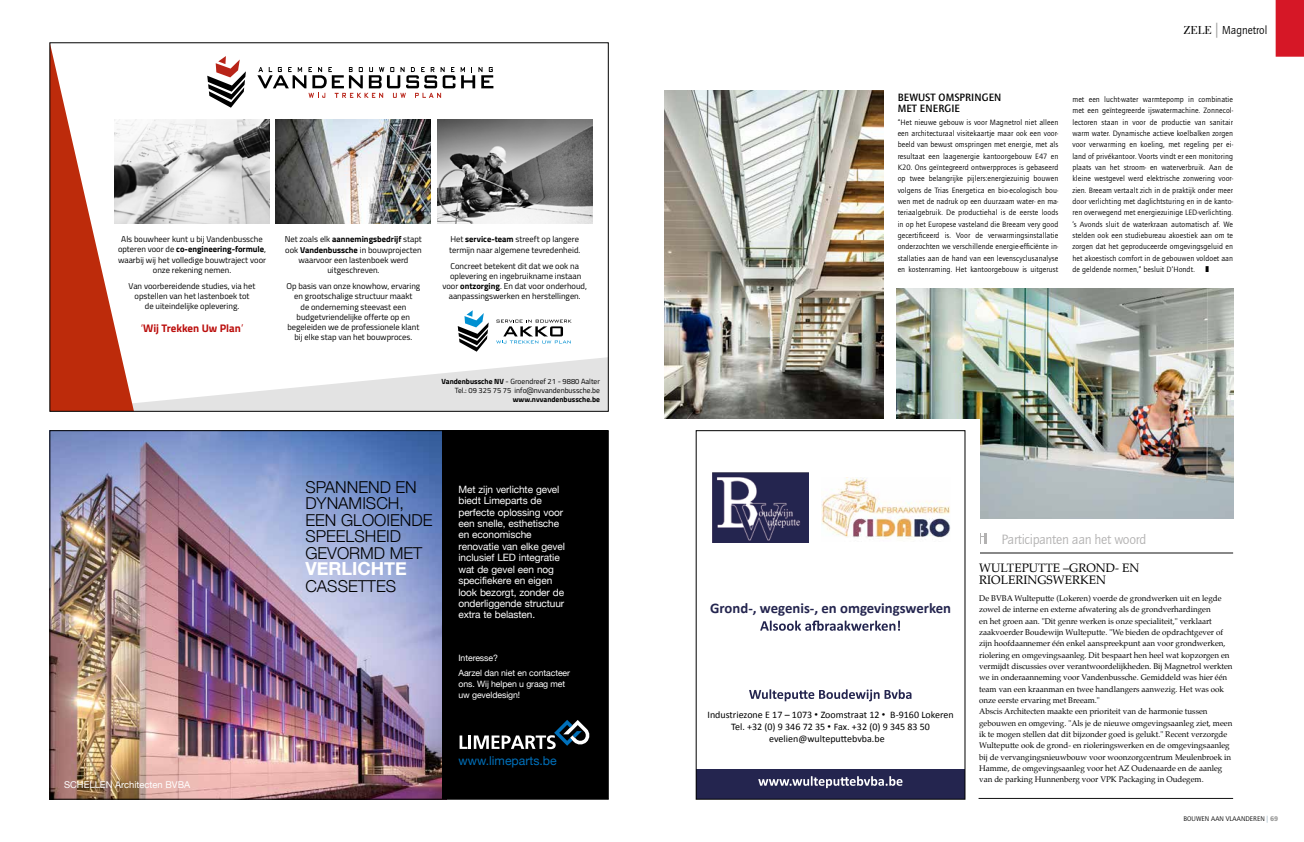
<style>
.page{position:relative;width:1304px;height:842px;background:#fff}
.page>*{position:absolute;margin:0;border:0;box-sizing:border-box;transform-origin:0 0}
.t1{font:700 18px "Helvetica Neue";color:#fff}
.t2{font:300 16.4px/16.4px "Helvetica Neue";color:#000}
.t3{font:700 14.7px "Calibri";color:#24254f}
.t4{font:14px "Quay Sans ITC Std";letter-spacing:-.02em;color:#b3b2b2}
.t5{font:12.3px "Helvetica Neue";color:#0070ba}
.t6{font:12px/12px "Palatino";color:#000}
.t7{font:12px "Quay Sans ITC Std";color:#000;scale:.95 1}
.t8{font:500 11px/11.3px "Quay Sans ITC Std";letter-spacing:.01em;color:#000}
.t9{font:700 11px "Titillium Web";color:#bb0e0c}
.t10{font:10.1px/11.4px "Helvetica Neue";letter-spacing:-.01em;color:#fff}
.t11{font:10px "Calibri";color:#000}
.t12{font:9.4px "Helvetica Neue";color:#fff}
.t13{font:8.7px/14.6px "Helvetica Neue";letter-spacing:-.01em;color:#fff}
.t14{font:8.5px/10.2px "Titillium Web";color:#000;text-align:center}
.t15{font:8px/11.3px "Quay Sans ITC Std";letter-spacing:.01em;color:#000;text-align:justify}
.t16{font:8px/11.3px "Palatino";color:#000}
.t17{font:7.5px/9px "Titillium Web";color:#000;text-align:right}
.t18{font:700 7.5px "Titillium Web";color:#000}
.t19{font:7px "Quay Sans ITC Std";color:#000}
.s1{font-weight:700}
.s2{font-weight:400}
.s3{font-family:"Bodoni Std"}
.s4{font-size:15px;color:#9d9d9c}
.s5{font-family:"Arial"}
.s6{color:#89a4b6}
.s7{font-weight:900;color:#9d9d9c}
</style>
<div class="page">
<div style="left:1276px;top:0;width:28px;height:57px;background:#d61726"></div>
<img style="left:896px;top:288px;width:337px;height:231px">
<img style="left:52px;top:432px;width:391px;height:365px">
<div style="left:443px;top:431px;width:165px;height:368px;background:#000"></div>
<svg style="left:460px;top:720px;width:130px;height:29px"></svg>
<svg style="left:52px;top:52px;width:555px;height:358px"></svg>
<hr style="left:979px;top:798px;width:254px;height:1px;background:#121212">
<hr style="left:979px;top:553px;width:254px;height:1px;background:#121212">
<div style="left:979px;top:533px;width:7px;height:11px;background:#b3b2b2"></div>
<svg style="left:981px;top:534px;width:3px;height:9px"></svg>
<img style="left:665px;top:91px;width:218px;height:328px">
<div style="left:876px;top:420px;width:103px;height:136px;background:#fff"></div>
<img style="left:712px;top:473px;width:96px;height:70px">
<img style="left:822px;top:478px;width:128px;height:61px">
<div style="left:696px;top:769px;width:269px;height:30px;background:#24254f"></div>
<svg style="left:749px;top:689px;width:162px;height:12px"></svg>
<svg style="left:758px;top:776px;width:144px;height:12px"></svg>
<svg style="left:760px;top:620px;width:140px;height:11px"></svg>
<div style="left:696px;top:430px;width:269px;height:369px;border:1px solid #000"></div>
<p class="t14" style="left:118px;top:234px;width:150px">Als bouwheer kunt u bij Vandenbussche opteren voor de <span class="s1">co-engineering-formule</span>, waarbij wij het volledige bouwtraject voor onze rekening nemen.</p>
<p class="t14" style="left:129px;top:280px;width:128px">Van voorbereidende studies, via het opstellen van het lastenboek tot<br>de uiteindelijke oplevering.</p>
<h3 class="t9" style="left:141px;top:319px;width:104px"><span class="s2">‘</span>Wij Trekken Uw Plan<span class="s2">’</span></h3>
<p class="t14" style="left:285px;top:234px;width:139px">Net zoals elk <span class="s1">aannemingsbedrijf</span> stapt ook <span class="s1">Vandenbussche</span> in bouwprojecten waarvoor een lastenboek werd uitgeschreven.</p>
<p class="t14" style="left:286px;top:281px;width:135px">Op basis van onze knowhow, ervaring en grootschalige structuur maakt<br>de onderneming steevast een budgetvriendelijke offerte op en begeleiden we de professionele klant bij elke stap van het bouwproces.</p>
<p class="t14" style="left:449px;top:234px;width:133px;text-align:left">Het <span class="s1">service-team</span> streeft op langere termijn naar algemene tevredenheid.</p>
<p class="t14" style="left:442px;top:260px;width:146px">Concreet betekent dit dat we ook na oplevering en ingebruikname instaan voor <span class="s1">ontzorging</span>. En dat voor onderhoud, aanpassingswerken en herstellingen.</p>
<p class="t17" style="left:441px;top:377px;width:160px"><span class="s1">Vandenbussche NV</span> - Groendreef 21 - 9880 Aalter<br>Tel.: 09 325 75 75 info@nvvandenbussche.be</p>
<p class="t18" style="left:513px;top:394px;width:89px">www.nvvandenbussche.be</p>
<p class="t12" style="left:64px;top:779px;width:128px">SCHELLEN Architecten BVBA</p>
<h2 class="t2" style="left:305px;top:478px;width:129px">SPANNEND EN<br>DYNAMISCH,<br>EEN GLOOIENDE<br>SPEELSHEID<br>GEVORMD MET</h2>
<h1 class="t1" style="left:305px;top:557px;width:103px">VERLICHTE</h1>
<h2 class="t2" style="left:305px;top:577px;width:92px">CASSETTES</h2>
<p class="t10" style="left:458px;top:483px;width:108px">Met zijn verlichte gevel biedt Limeparts de perfecte oplossing voor een snelle, esthetische en economische renovatie van elke gevel inclusief LED integratie wat de gevel een nog specifiekere en eigen look bezorgt, zonder de onderliggende structuur extra te belasten.</p>
<p class="t13" style="left:458px;top:651px;width:113px">Interesse?<br>Aarzel dan niet en contacteer</p>
<p class="t13" style="left:458px;top:678px;width:108px;line-height:10.8px">ons. Wij helpen u graag met uw geveldesign!</p>
<h3 class="t5" style="left:458px;top:753px;width:100px">www.limeparts.be</h3>
<h3 class="t7" style="left:1184px;top:23px;width:90px"><span class="s3">ZELE</span> <span class="s4">|</span> Magnetrol</h3>
<h3 class="t8" style="left:898px;top:92px;width:105px">BEWUST OMSPRINGEN<br>MET ENERGIE</h3>
<p class="t15" style="left:898px;top:116px;width:162px">“Het nieuwe gebouw is voor Magnetrol niet alleen een architecturaal visitekaartje maar ook een voor&shy;beeld van bewust omspringen met energie, met als resultaat een laagenergie kantoorgebouw E47 en K20. Ons geïntegreerd ontwerpproces is gebaseerd op twee belangrijke pijlers:energiezuinig bouwen volgens de Trias Energetica en bio-ecologisch bou&shy;wen met de nadruk op een duurzaam water- en ma&shy;teriaalgebruik. De productiehal is de eerste loods in op het Europese vasteland die Breeam very good gecertificeerd is. Voor de verwarmingsinstallatie onderzochten we verschillende energie-efficiënte in&shy;stallaties aan de hand van een levenscyclusanalyse en kostenraming. Het kantoorgebouw is uitgerust</p>
<p class="t15" style="left:1072px;top:94px;width:162px">met een lucht-water warmtepomp in combinatie met een geïntegreerde ijswatermachine. Zonnecol&shy;lectoren staan in voor de productie van sanitair warm water. Dynamische actieve koelbalken zorgen voor verwarming en koeling, met regeling per ei&shy;land of privékantoor. Voorts vindt er een monitoring plaats van het stroom- en waterverbruik. Aan de kleine westgevel werd elektrische zonwering voor&shy;zien. Breeam vertaalt zich in de praktijk onder meer door verlichting met daglichtsturing en in de kanto&shy;ren overwegend met energiezuinige LED-verlichting. ’s Avonds sluit de waterkraan automatisch af. We stelden ook een studiebureau akoestiek aan om te zorgen dat het geproduceerde omgevingsgeluid en het akoestisch comfort in de gebouwen voldoet aan de geldende normen,” besluit D’Hondt. ❚</p>
<h3 class="t3" style="left:710px;top:599px;width:242px">Grond-, wegenis-, en omgevingswerken</h3>
<p class="t11" style="left:708px;top:708px;width:248px">Industriezone E 17 – 1073 <span class="s5">•</span> Zoomstraat 12 <span class="s5">•</span> B-9160 Lokeren</p>
<p class="t11" style="left:731px;top:720px;width:200px">Tel. +32 (0) 9 346 72 35 <span class="s5">•</span> Fax. +32 (0) 9 345 83 50</p>
<p class="t11" style="left:769px;top:732px;width:117px">evelien@wulteputtebvba.be</p>
<h3 class="t4" style="left:1001px;top:531px;width:146px">Participanten aan het woord</h3>
<h3 class="t6" style="left:979px;top:561px;width:162px">WULTEPUTTE –GROND- EN<br>RIOLERINGSWERKEN</h3>
<p class="t16" style="left:979px;top:593px;width:255px">De BVBA Wulteputte (Lokeren) voerde de grondwerken uit en legde zowel de interne en externe afwatering als de grondverhardingen<br>en het groen aan. "Dit genre werken is onze specialiteit," verklaart zaakvoerder Boudewijn Wulteputte. "We bieden de opdrachtgever of zijn hoofdaannemer één enkel aanspreekpunt aan voor grondwerken, riolering en omgevingsaanleg. Dit bespaart hen heel wat kopzorgen en vermijdt discussies over verantwoordelijkheden. Bij Magnetrol werkten we in onderaanneming voor Vandenbussche. Gemiddeld was hier één team van een kraanman en twee handlangers aanwezig. Het was ook onze eerste ervaring met Breeam."<br>Abscis Architecten maakte een prioriteit van de harmonie tussen gebouwen en omgeving. "Als je de nieuwe omgevingsaanleg ziet, meen ik te mogen stellen dat dit bijzonder goed is gelukt." Recent verzorgde Wulteputte ook de grond- en rioleringswerken en de omgevingsaanleg bij de vervangingsnieuwbouw voor woonzorgcentrum Meulenbroek in Hamme, de omgevingsaanleg voor het AZ Oudenaarde en de aanleg van de parking Hunnenberg voor VPK Packaging in Oudegem.</p>
<p class="t19" style="left:1183px;top:815px;width:96px">BOUWEN AAN VLAANDEREN <span class="s6">|</span> <span class="s7">69</span></p>
</div>
